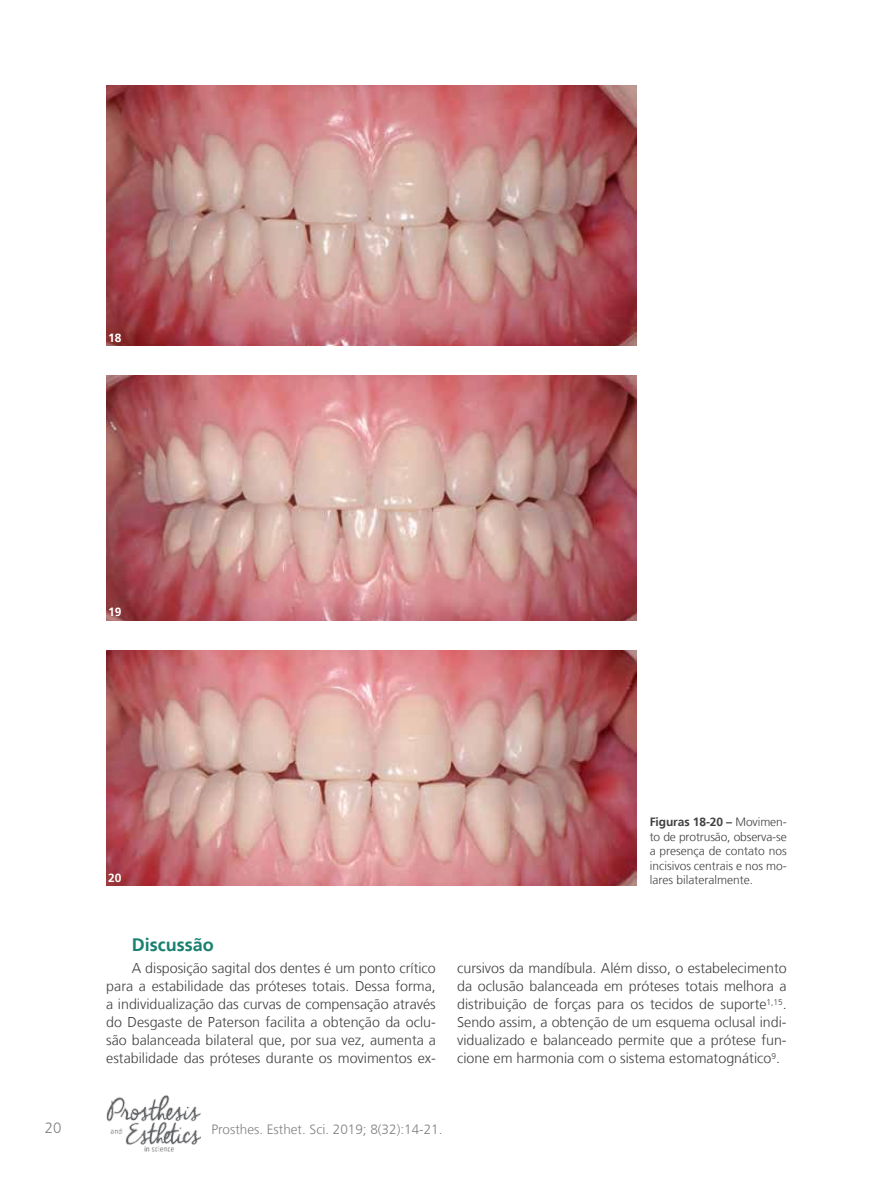
<style>
.page{position:relative;width:893px;height:1191px;background:#fff}
.page>*{position:absolute;margin:0;border:0;box-sizing:border-box;transform-origin:0 0}
.t1{font:700 18px "Frutiger LT";color:#1a8171}
.t2{font:300 15px "Frutiger LT";color:#808285}
.t3{font:300 14.25px/18px "Frutiger LT";color:#414042;text-align:justify}
.t4{font:300 13.5px "Frutiger LT";color:#808285}
.t5{font:300 12px/14.4px "Frutiger LT";color:#414042;text-align:justify}
.t6{font:700 12px "Frutiger LT";color:#fff}
.s1{font-weight:700}
</style>
<div class="page">
<img style="left:106px;top:1095px;width:95px;height:57px">
<img style="left:106px;top:85px;width:530px;height:260px">
<img style="left:106px;top:376px;width:530px;height:244px">
<img style="left:106px;top:650px;width:530px;height:236px">
<p class="t6" style="left:108px;top:330px;width:15px">18</p>
<p class="t6" style="left:108px;top:605px;width:15px">19</p>
<p class="t2" style="left:45px;top:1119px;width:18px">20</p>
<p class="t6" style="left:108px;top:870px;width:15px">20</p>
<p class="t5" style="left:650px;top:815px;width:138px"><span class="s1">Figuras 18-20 –</span> Movimen&shy;to de protrusão, observa-se a presença de contato nos incisivos centrais e nos mo&shy;lares bilateralmente.</p>
<p class="t1" style="left:132px;top:933px;width:83px">Discussão</p>
<p class="t3" style="left:106px;top:959px;width:331px;text-indent:26px">A disposição sagital dos dentes é um ponto crítico para a estabilidade das próteses totais. Dessa forma, a individualização das curvas de compensação através do Desgaste de Paterson facilita a obtenção da oclu&shy;são balanceada bilateral que, por sua vez, aumenta a estabilidade das próteses durante os movimentos ex-</p>
<p class="t3" style="left:457px;top:959px;width:331px">cursivos da mandíbula. Além disso, o estabelecimento da oclusão balanceada em próteses totais melhora a distribuição de forças para os tecidos de suporte<sup>1,15</sup>.<br>Sendo assim, a obtenção de um esquema oclusal indi&shy;vidualizado e balanceado permite que a prótese fun&shy;cione em harmonia com o sistema estomatognático<sup>9</sup>.</p>
<p class="t4" style="left:211px;top:1122px;width:233px">Prosthes. Esthet. Sci. 2019; 8(32):14-21.</p>
</div>
